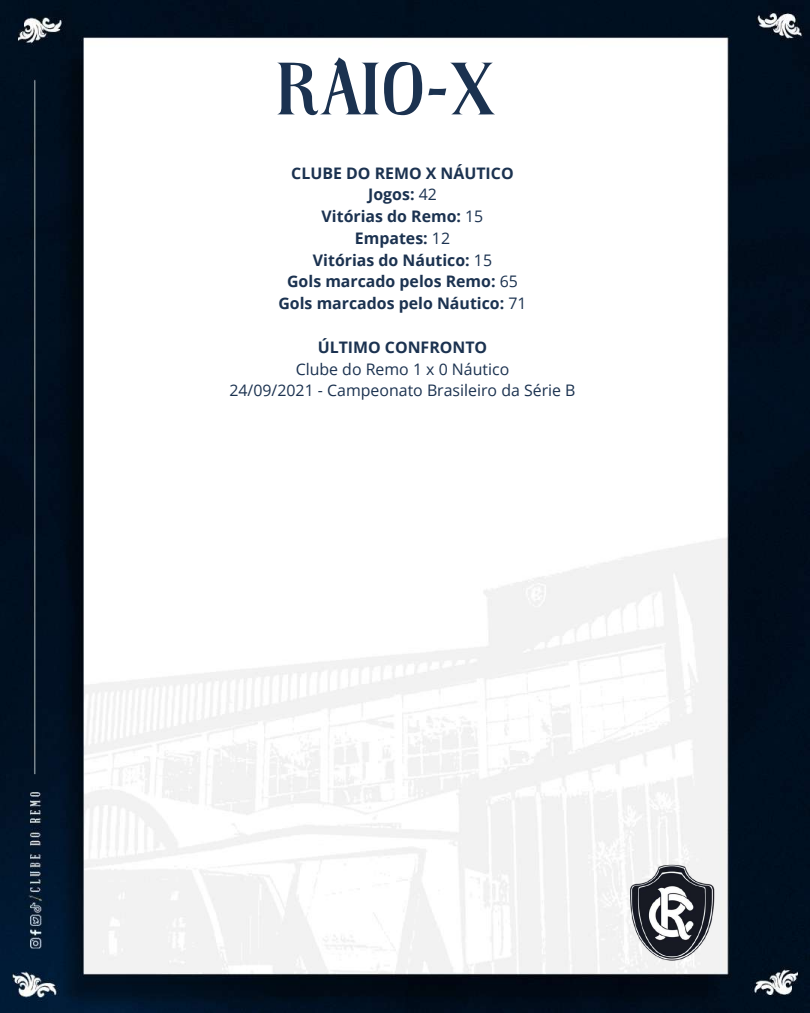
<style>
.page{position:relative;width:810px;height:1013px;background:#fff}
.page>*{position:absolute;margin:0;border:0;box-sizing:border-box;transform-origin:0 0}
.t1{font:700 76px "Tropikal";color:#1b3250}
.t2{font:700 15.9px/21.8px "Open Sans";color:#1b3250;text-align:center}
.t3{font:15.9px/21.8px "Open Sans";color:#1b3250;text-align:center}
.s1{font-weight:400}
</style>
<div class="page">
<img style="left:0;top:0;width:810px;height:1012px">
<img style="left:602px;top:842px;width:140px;height:140px">
<h1 class="t1" style="left:274px;top:57px;width:224px">RAIO-X</h1>
<p class="t2" style="left:278px;top:162px;width:250px">CLUBE DO REMO X NÁUTICO<br>Jogos: <span class="s1">42<br></span>Vitórias do Remo: <span class="s1">15<br></span>Empates: <span class="s1">12<br></span>Vitórias do Náutico: <span class="s1">15<br></span>Gols marcado pelos Remo: <span class="s1">65<br></span>Gols marcados pelo Náutico: <span class="s1">71</span></p>
<p class="t2" style="left:318px;top:336px;width:171px">ÚLTIMO CONFRONTO</p>
<p class="t3" style="left:229px;top:357px;width:348px">Clube do Remo 1 x 0 Náutico<br>24/09/2021 - Campeonato Brasileiro da Série B</p>
</div>
